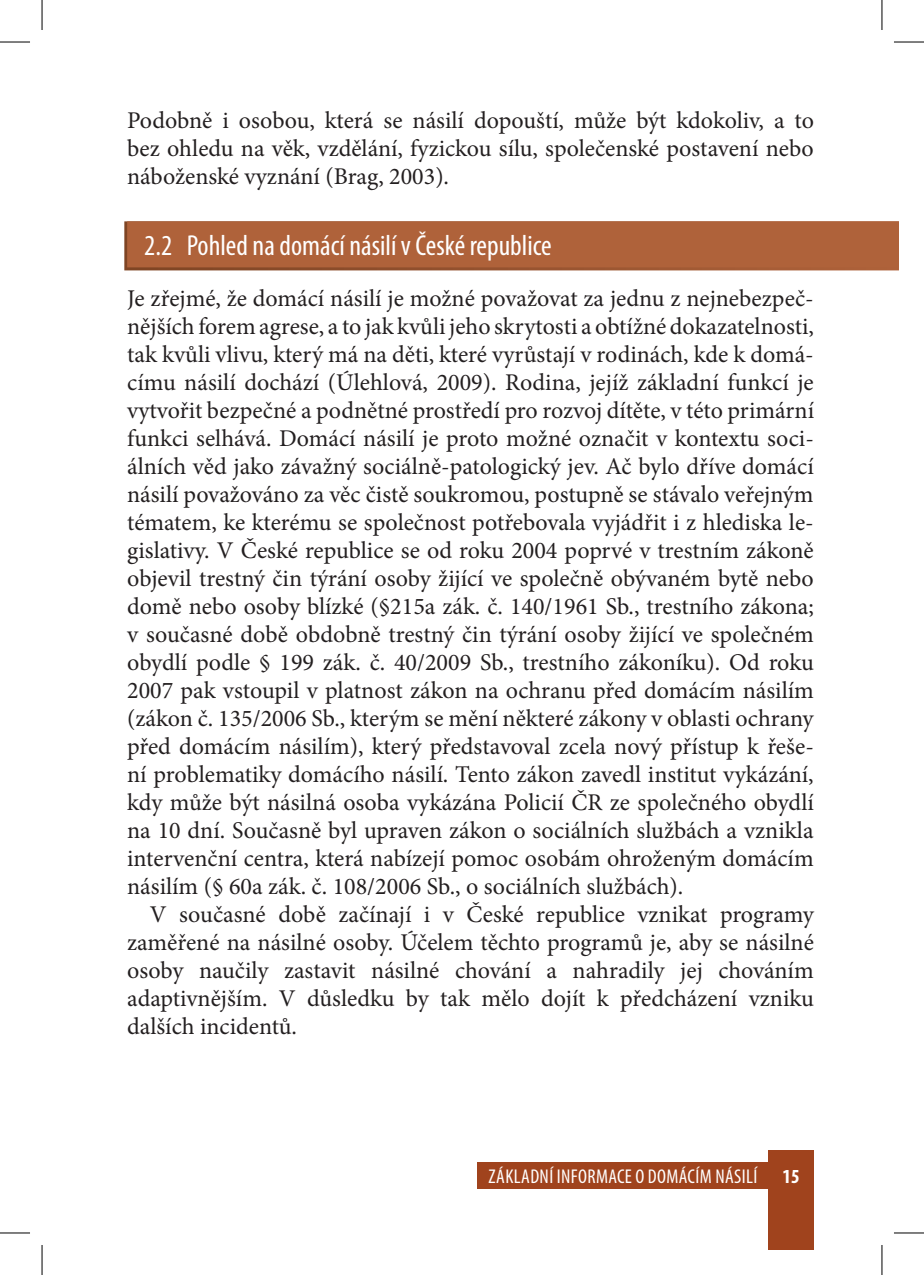
<style>
.page{position:relative;width:924px;height:1275px;background:#fff}
.page>*{position:absolute;margin:0;border:0;box-sizing:border-box;transform-origin:0 0}
.t1{font:condensed 29px "Myriad Pro";color:#fff}
.t2{font:24px/28px "Minion Pro";color:#231f20;text-align:justify}
.t3{font:condensed 20px "Myriad Pro";letter-spacing:.02em;color:#fff}
.t4{font:700 condensed 20px "Myriad Pro";color:#fff}
</style>
<div class="page">
<div style="left:768px;top:1150px;width:45px;height:100px;background:#a0431d"></div>
<svg style="left:124px;top:221px;width:774px;height:49px;background:#985531"></svg>
<div style="left:127px;top:221px;width:771px;height:46px;background:#af623a"></div>
<div style="left:477px;top:1162px;width:291px;height:26px;background:#a0431d"></div>
<hr style="left:0;top:42px;width:30px;height:1px;background:#000">
<hr style="left:893px;top:42px;width:30px;height:1px;background:#000">
<hr style="left:0;top:1232px;width:30px;height:1px;background:#000">
<hr style="left:893px;top:1232px;width:30px;height:1px;background:#000">
<hr style="left:42px;top:0;width:1px;height:30px;background:#000">
<hr style="left:42px;top:1245px;width:1px;height:30px;background:#000">
<hr style="left:881px;top:0;width:1px;height:30px;background:#000">
<hr style="left:881px;top:1245px;width:1px;height:30px;background:#000">
<p class="t2" style="left:127px;top:108px;width:688px">Podobně i osobou, která se násilí dopouští, může být kdokoliv, a to bez ohledu na věk, vzdělání, fyzickou sílu, společenské postavení nebo náboženské vyznání (Brag, 2003).</p>
<p class="t1" style="left:144px;top:235px;width:409px">2.2 Pohled na domácí násilí v České republice</p>
<p class="t2" style="left:127px;top:286px;width:688px">Je zřejmé, že domácí násilí je možné považovat za jednu z nejnebezpeč&shy;nějších forem agrese, a to jak kvůli jeho skrytosti a obtížné dokazatelnosti, tak kvůli vlivu, který má na děti, které vyrůstají v rodinách, kde k domá&shy;címu násilí dochází (Úlehlová, 2009). Rodina, jejíž základní funkcí je vytvořit bezpečné a podnětné prostředí pro rozvoj dítěte, v této primární funkci selhává. Domácí násilí je proto možné označit v kontextu soci&shy;álních věd jako závažný sociálně-patologický jev. Ač bylo dříve domácí násilí považováno za věc čistě soukromou, postupně se stávalo veřejným tématem, ke kterému se společnost potřebovala vyjádřit i z hlediska le&shy;gislativy. V České republice se od roku 2004 poprvé v trestním zákoně objevil trestný čin týrání osoby žijící ve společně obývaném bytě nebo domě nebo osoby blízké (§215a zák. č. 140/1961 Sb., trestního zákona; v současné době obdobně trestný čin týrání osoby žijící ve společném obydlí podle § 199 zák. č. 40/2009 Sb., trestního zákoníku). Od roku 2007 pak vstoupil v platnost zákon na ochranu před domácím násilím (zákon č. 135/2006 Sb., kterým se mění některé zákony v oblasti ochrany před domácím násilím), který představoval zcela nový přístup k řeše&shy;ní problematiky domácího násilí. Tento zákon zavedl institut vykázání, kdy může být násilná osoba vykázána Policií ČR ze společného obydlí na 10 dní. Současně byl upraven zákon o sociálních službách a vznikla intervenční centra, která nabízejí pomoc osobám ohroženým domácím násilím (§ 60a zák. č. 108/2006 Sb., o sociálních službách).</p>
<p class="t2" style="left:127px;top:902px;width:688px;text-indent:23px">V současné době začínají i v České republice vznikat programy zaměřené na násilné osoby. Účelem těchto programů je, aby se násilné osoby naučily zastavit násilné chování a nahradily jej chováním adaptivnějším. V důsledku by tak mělo dojít k předcházení vzniku dalších incidentů.</p>
<p class="t3" style="left:488px;top:1169px;width:270px">ZÁKLADNÍ INFORMACE O DOMÁCÍM NÁSILÍ</p>
<p class="t4" style="left:782px;top:1169px;width:19px">15</p>
</div>
